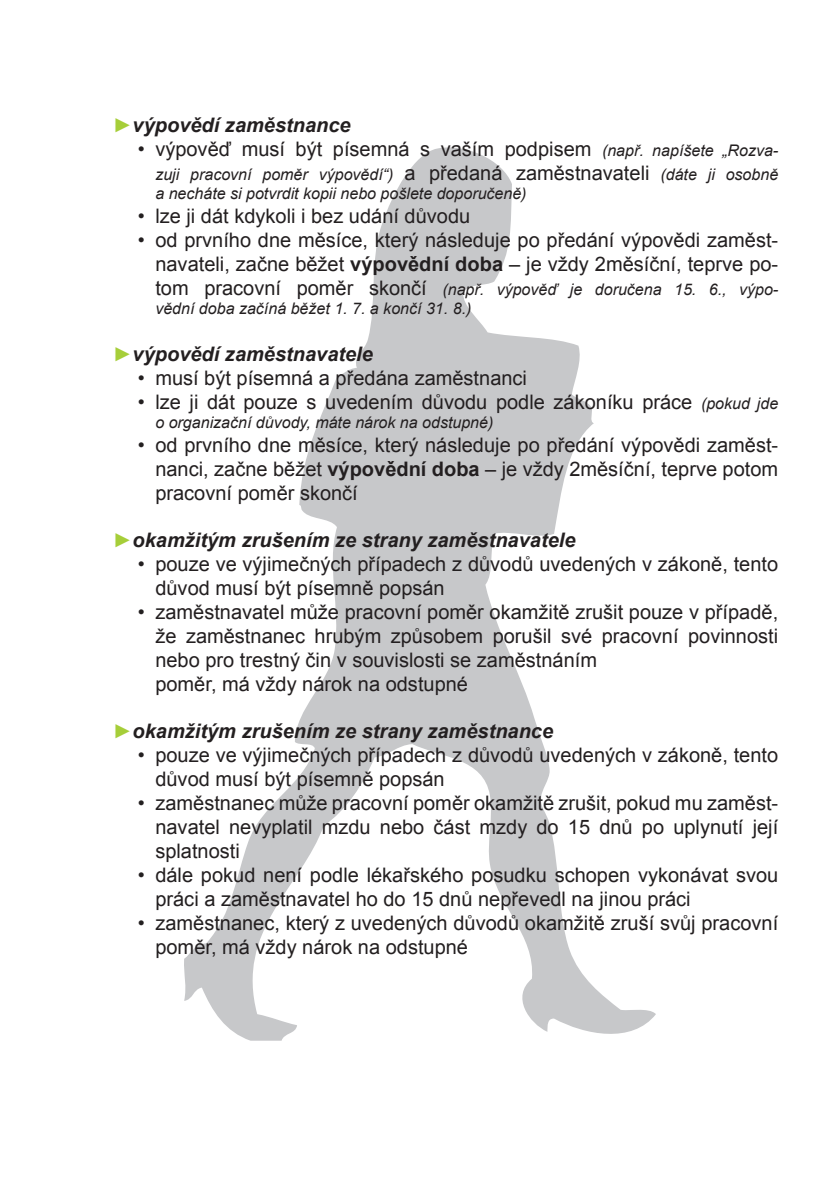
<style>
.page{position:relative;width:840px;height:1191px;background:#fff}
.page>*{position:absolute;margin:0;border:0;box-sizing:border-box;transform-origin:0 0}
.t1{font:20px/24px "Arial";color:#231f20}
.t2{font:italic 700 20px "Arial";color:#231f20}
.t3{font:italic 16px/19.2px "Arial";color:#231f20}
.s1{font-style:normal;color:#a6ce39}
.s2{font-style:italic;font-size:16px}
.s3{font-style:normal;font-size:20px}
.s4{font-weight:700}
</style>
<div class="page">
<svg style="left:184px;top:147px;width:471px;height:894px"></svg>
<p class="t2" style="left:113px;top:112px;width:239px"><span class="s1">►</span>výpovědí zaměstnance</p>
<p class="t1" style="left:138px;top:137px;width:641px">• výpověď musí být písemná s vaším podpisem <span class="s2">(např. napíšete „Rozva-</span></p>
<p class="t3" style="left:155px;top:165px;width:624px">zuji pracovní poměr výpovědí“) <span class="s3">a předaná zaměstnavateli</span> (dáte ji osobně a necháte si potvrdit kopii nebo pošlete doporučeně)</p>
<p class="t1" style="left:138px;top:204px;width:334px">• lze ji dát kdykoli i bez udání důvodu</p>
<p class="t1" style="left:138px;top:228px;width:641px;text-align:right">• od prvního dne měsíce, který následuje po předání výpovědi zaměst&shy;navateli, začne běžet <span class="s4">výpovědní doba</span> – je vždy 2měsíční, teprve po-</p>
<p class="t3" style="left:155px;top:280px;width:624px"><span class="s3">tom pracovní poměr skončí</span> (např. výpověď je doručena 15. 6., výpo&shy;vědní doba začíná běžet 1. 7. a končí 31. 8.)</p>
<p class="t2" style="left:113px;top:341px;width:261px"><span class="s1">►</span>výpovědí zaměstnavatele</p>
<p class="t1" style="left:138px;top:366px;width:390px">• musí být písemná a předána zaměstnanci</p>
<p class="t1" style="left:138px;top:390px;width:641px">• lze ji dát pouze s uvedením důvodu podle zákoníku práce <span class="s2">(pokud jde</span></p>
<p class="t3" style="left:155px;top:413px;width:339px">o organizační důvody, máte nárok na odstupné)</p>
<p class="t1" style="left:155px;top:433px;width:624px;text-align:justify;text-indent:-18px">• od prvního dne měsíce, který následuje po předání výpovědi zaměst&shy;nanci, začne běžet <span class="s4">výpovědní doba</span> – je vždy 2měsíční, teprve potom pracovní poměr skončí</p>
<p class="t2" style="left:113px;top:527px;width:464px"><span class="s1">►</span>okamžitým zrušením ze strany zaměstnavatele</p>
<p class="t1" style="left:155px;top:552px;width:624px;text-indent:-18px">• pouze ve výjimečných případech z důvodů uvedených v zákoně, tento důvod musí být písemně popsán</p>
<p class="t1" style="left:155px;top:600px;width:624px;text-indent:-18px">• zaměstnavatel může pracovní poměr okamžitě zrušit pouze v případě, že zaměstnanec hrubým způsobem porušil své pracovní povinnosti nebo pro trestný čin v souvislosti se zaměstnáním<br>poměr, má vždy nárok na odstupné</p>
<p class="t2" style="left:113px;top:717px;width:441px"><span class="s1">►</span>okamžitým zrušením ze strany zaměstnance</p>
<p class="t1" style="left:155px;top:743px;width:624px;text-indent:-18px">• pouze ve výjimečných případech z důvodů uvedených v zákoně, tento důvod musí být písemně popsán</p>
<p class="t1" style="left:155px;top:791px;width:624px;text-align:justify;text-indent:-18px">• zaměstnanec může pracovní poměr okamžitě zrušit, pokud mu zaměst&shy;navatel nevyplatil mzdu nebo část mzdy do 15 dnů po uplynutí její splatnosti</p>
<p class="t1" style="left:155px;top:863px;width:624px;text-indent:-18px">• dále pokud není podle lékařského posudku schopen vykonávat svou práci a zaměstnavatel ho do 15 dnů nepřevedl na jinou práci</p>
<p class="t1" style="left:155px;top:911px;width:624px;text-indent:-18px">• zaměstnanec, který z uvedených důvodů okamžitě zruší svůj pracovní poměr, má vždy nárok na odstupné</p>
</div>
